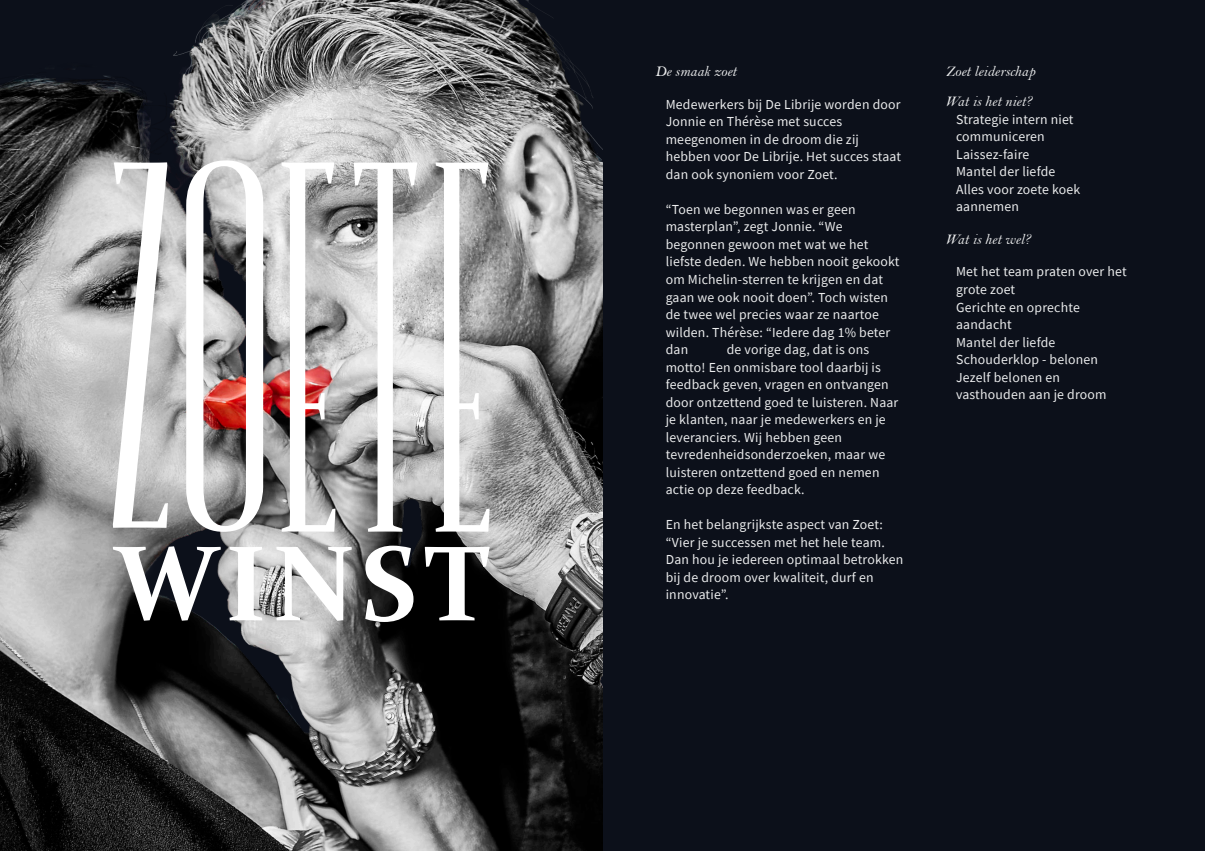
<style>
.page{position:relative;width:1205px;height:851px;background:#fff}
.page>*{position:absolute;margin:0;border:0;box-sizing:border-box;transform-origin:0 0}
.t1{font:700 107.25px "Constantia";letter-spacing:.06em;color:#fff}
.t2{font:15px/30px "Bell MT Italic";color:#ebeced}
.t3{font:13.75px/17.5px "Source Sans Pro";letter-spacing:.015em;color:#ebeced}
</style>
<div class="page">
<div style="left:0;top:0;width:1205px;height:850px;background:#0c101a"></div>
<img style="left:0;top:0;width:602px;height:850px">
<svg style="left:113px;top:162px;width:55px;height:365px;background:#cdcdcd"></svg>
<svg style="left:186px;top:160px;width:77px;height:371px;background:#bab0b0"></svg>
<svg style="left:281px;top:162px;width:54px;height:369px;background:#bfb6b6"></svg>
<svg style="left:436px;top:162px;width:54px;height:369px;background:#cbcbcb"></svg>
<svg style="left:354px;top:162px;width:63px;height:369px;background:#c4c4c4"></svg>
<h1 class="t1" style="left:113px;top:539px;width:378px">WINST</h1>
<p class="t2" style="left:655px;top:58px;width:83px">De smaak zoet</p>
<p class="t3" style="left:666px;top:97px;width:237px">Medewerkers bij De Librije worden door<br>Jonnie en Thérèse met succes meegenomen in de droom die zij hebben voor De Librije. Het succes staat dan ook synoniem voor Zoet.</p>
<p class="t3" style="left:666px;top:202px;width:235px">“Toen we begonnen was er geen masterplan”, zegt Jonnie. “We begonnen gewoon met wat we het liefste deden. We hebben nooit gekookt om Michelin-sterren te krijgen en dat gaan we ook nooit doen”. Toch wisten de twee wel precies waar ze naartoe wilden. Thérèse: “Iedere dag 1% beter dan</p>
<p class="t3" style="left:666px;top:342px;width:234px;text-indent:61px">de vorige dag, dat is ons motto! Een onmisbare tool daarbij is feedback geven, vragen en ontvangen door ontzettend goed te luisteren. Naar je klanten, naar je medewerkers en je leveranciers. Wij hebben geen tevredenheidsonderzoeken, maar we luisteren ontzettend goed en nemen actie op deze feedback.</p>
<p class="t3" style="left:666px;top:517px;width:239px">En het belangrijkste aspect van Zoet: “Vier je successen met het hele team.<br>Dan hou je iedereen optimaal betrokken bij de droom over kwaliteit, durf en innovatie”.</p>
<p class="t2" style="left:945px;top:58px;width:91px">Zoet leiderschap<br>Wat is het niet?</p>
<p class="t3" style="left:956px;top:112px;width:126px">Strategie intern niet communiceren<br>Laissez-faire<br>Mantel der liefde<br>Alles voor zoete koek aannemen</p>
<p class="t2" style="left:945px;top:226px;width:86px">Wat is het wel?</p>
<p class="t3" style="left:956px;top:264px;width:172px">Met het team praten over het grote zoet<br>Gerichte en oprechte aandacht<br>Mantel der liefde<br>Schouderklop - belonen<br>Jezelf belonen en vasthouden aan je droom</p>
</div>
